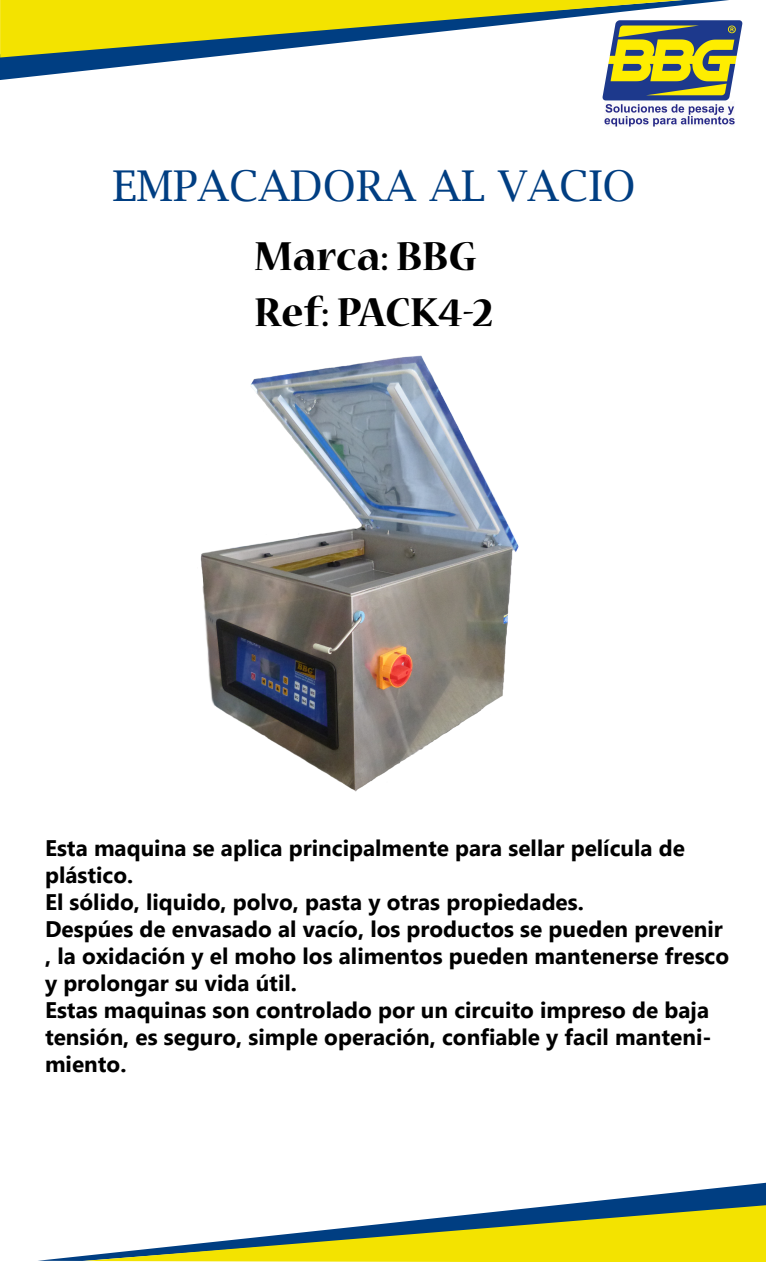
<style>
.page{position:relative;width:766px;height:1262px;background:#fff}
.page>*{position:absolute;margin:0;border:0;box-sizing:border-box;transform-origin:0 0}
.t1{font:700 45px/56.6px "Nueva Std";color:#000}
.t2{font:42.5px "Lucida Bright";color:#003e82}
.t3{font:700 22.5px/27px "Myanmar Text";color:#000}
</style>
<div class="page">
<svg style="left:0;top:0;width:729px;height:80px"></svg>
<svg style="left:0;top:0;width:682px;height:58px;fill:#f3e300"></svg>
<img style="left:600px;top:19px;width:143px;height:107px">
<svg style="left:45px;top:1182px;width:720px;height:78px"></svg>
<svg style="left:84px;top:1205px;width:681px;height:56px"></svg>
<img style="left:200px;top:355px;width:319px;height:437px">
<h2 class="t2" style="left:112px;top:161px;width:524px">EMPACADORA AL VACIO</h2>
<h1 class="t1" style="left:254px;top:230px;width:241px">Marca: BBG<br>Ref: PACK4-2</h1>
<p class="t3" style="left:45px;top:834px;width:685px">Esta maquina se aplica principalmente para sellar película de plástico.<br>El sólido, liquido, polvo, pasta y otras propiedades.<br>Despúes de envasado al vacío, los productos se pueden prevenir , la oxidación y el moho los alimentos pueden mantenerse fresco y prolongar su vida útil.<br>Estas maquinas son controlado por un circuito impreso de baja tensión, es seguro, simple operación, confiable y facil manteni&shy;miento.</p>
</div>
